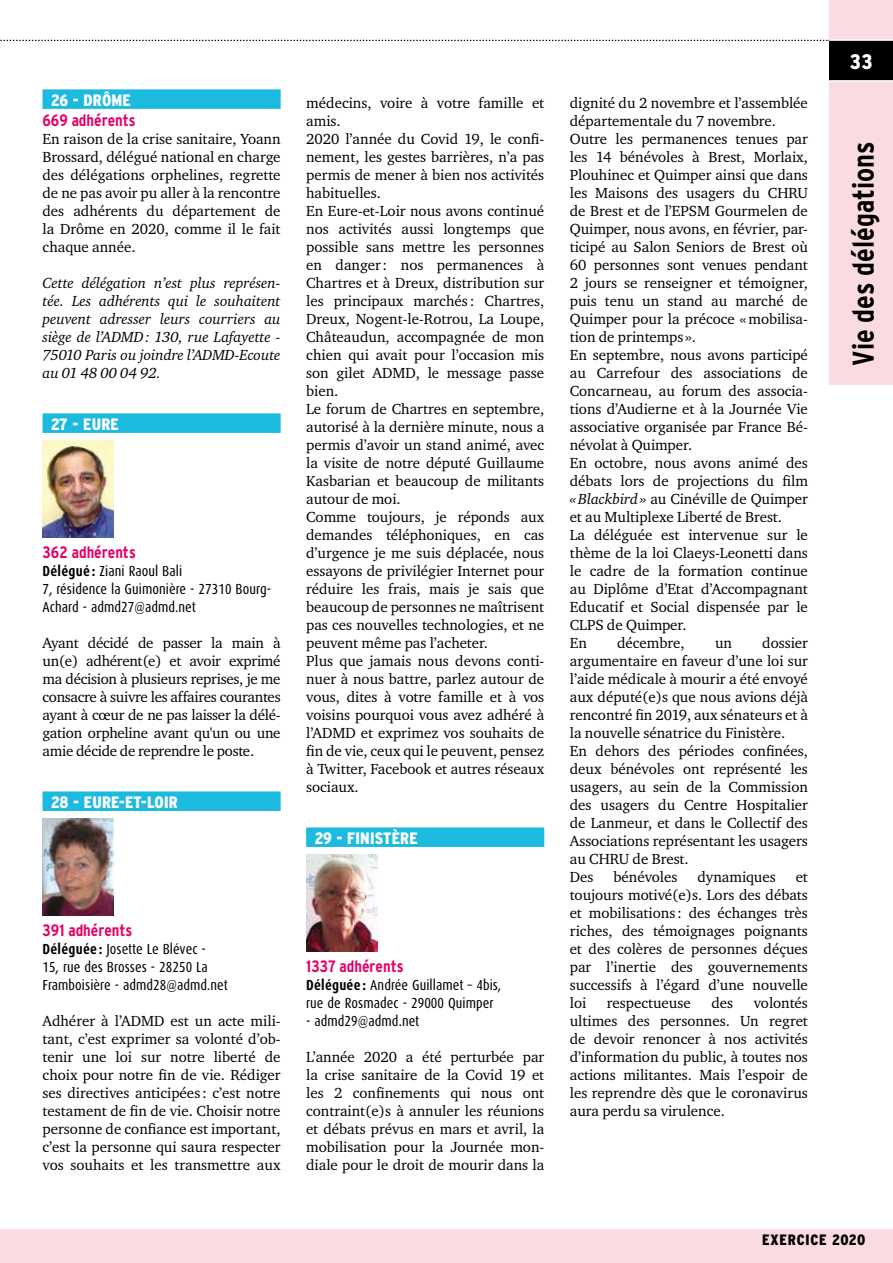
<style>
.page{position:relative;width:893px;height:1263px;background:#fff}
.page>*{position:absolute;margin:0;border:0;box-sizing:border-box;transform-origin:0 0}
.t1{font:700 condensed 30px "Interstate";color:#000}
.t2{font:900 condensed 21px "Interstate";color:#fff}
.t3{font:700 condensed 16.5px "Interstate";color:#e60064}
.t4{font:900 condensed 16.5px "Interstate";letter-spacing:.01em;color:#fff}
.t5{font:15px/18px "Charter ITC";color:#000;text-align:justify}
.t6{font:italic 15px/18px "Charter ITC";color:#000;text-align:justify}
.t7{font:900 condensed 15px "Interstate";letter-spacing:.05em;color:#000}
.t8{font:14.55px/18px "Dax Condensed";letter-spacing:.005em;color:#000}
.s1{font-weight:700}
.s2{font-style:italic}
</style>
<div class="page">
<div style="left:829px;top:0;width:64px;height:385px;background:#fbdbe2"></div>
<div style="left:0;top:1229px;width:893px;height:34px;background:#fbdbe2"></div>
<svg style="left:0;top:40px;width:829px;height:1px"></svg>
<div style="left:829px;top:40px;width:64px;height:41px;background:#000"></div>
<hr style="left:829px;top:80px;width:64px;height:2px;background:#fff">
<hr style="left:829px;top:39px;width:64px;height:2px;background:#fff">
<div style="left:43px;top:89px;width:238px;height:20px;background:#1dbadf"></div>
<div style="left:43px;top:413px;width:238px;height:20px;background:#1dbadf"></div>
<div style="left:43px;top:791px;width:238px;height:20px;background:#1dbadf"></div>
<img style="left:43px;top:440px;width:71px;height:97px">
<img style="left:43px;top:818px;width:71px;height:97px">
<div style="left:306px;top:827px;width:238px;height:20px;background:#1dbadf"></div>
<img style="left:306px;top:854px;width:71px;height:97px">
<p class="t4" style="left:51px;top:91px;width:81px">26 - DRÔME</p>
<p class="t3" style="left:43px;top:111px;width:95px">669 adhérents</p>
<p class="t5" style="left:43px;top:130px;width:240px">En raison de la crise sanitaire, Yoann Brossard, délégué national en charge des délégations orphelines, regrette de ne pas avoir pu aller à la rencontre des adhérents du département de la Drôme en 2020, comme il le fait chaque année.</p>
<p class="t6" style="left:43px;top:274px;width:240px">Cette délégation n’est plus représen&shy;tée. Les adhérents qui le souhaitent peuvent adresser leurs courriers au siège de l’ADMD: 130, rue Lafayette - 75010 Paris ou joindre l’ADMD-Ecoute au 01 48 00 04 92.</p>
<p class="t4" style="left:51px;top:415px;width:69px">27 - EURE</p>
<p class="t3" style="left:43px;top:543px;width:95px">362 adhérents</p>
<p class="t8" style="left:43px;top:562px;width:230px"><span class="s1">Délégué :</span> Ziani Raoul Bali<br>7, résidence la Guimonière - 27310 Bourg-<br>Achard - admd27@admd.net</p>
<p class="t5" style="left:43px;top:634px;width:240px">Ayant décidé de passer la main à un(e) adhérent(e) et avoir exprimé ma décision à plusieurs reprises, je me consacre à suivre les affaires courantes ayant à cœur de ne pas laisser la délé&shy;gation orpheline avant qu'un ou une amie décide de reprendre le poste.</p>
<p class="t4" style="left:51px;top:793px;width:128px">28 - EURE-ET-LOIR</p>
<p class="t5" style="left:306px;top:94px;width:240px;text-align:left">médecins, voire à votre famille et amis.<br>2020 l’année du Covid 19, le confi&shy;nement, les gestes barrières, n’a pas permis de mener à bien nos activités habituelles.<br>En Eure-et-Loir nous avons continué nos activités aussi longtemps que possible sans mettre les personnes en danger: nos permanences à<br>Chartres et à Dreux, distribution sur les principaux marchés : Chartres,<br>Dreux, Nogent-le-Rotrou, La Loupe,<br>Châteaudun, accompagnée de mon chien qui avait pour l’occasion mis son gilet ADMD, le message passe bien.<br>Le forum de Chartres en septembre, autorisé à la dernière minute, nous a permis d’avoir un stand animé, avec la visite de notre député Guillaume<br>Kasbarian et beaucoup de militants autour de moi.<br>Comme toujours, je réponds aux demandes téléphoniques, en cas d’urgence je me suis déplacée, nous essayons de privilégier Internet pour réduire les frais, mais je sais que beaucoup de personnes ne maîtrisent pas ces nouvelles technologies, et ne peuvent même pas l’acheter.<br>Plus que jamais nous devons conti&shy;nuer à nous battre, parlez autour de vous, dites à votre famille et à vos voisins pourquoi vous avez adhéré à l’ADMD et exprimez vos souhaits de fin de vie, ceux qui le peuvent, pensez à Twitter, Facebook et autres réseaux sociaux.</p>
<p class="t4" style="left:315px;top:829px;width:105px">29 - FINISTÈRE</p>
<p class="t3" style="left:43px;top:921px;width:91px">391 adhérents</p>
<p class="t8" style="left:43px;top:940px;width:187px"><span class="s1">Déléguée :</span> Josette Le Blévec -<br>15, rue des Brosses - 28250 La<br>Framboisière - admd28@admd.net</p>
<p class="t5" style="left:43px;top:1012px;width:240px">Adhérer à l’ADMD est un acte mili&shy;tant, c’est exprimer sa volonté d’ob&shy;tenir une loi sur notre liberté de choix pour notre fin de vie. Rédiger ses directives anticipées : c’est notre testament de fin de vie. Choisir notre personne de confiance est important, c’est la personne qui saura respecter vos souhaits et les transmettre aux</p>
<p class="t3" style="left:306px;top:957px;width:99px">1337 adhérents</p>
<p class="t8" style="left:306px;top:976px;width:197px"><span class="s1">Déléguée :</span> Andrée Guillamet – 4bis, rue de Rosmadec - 29000 Quimper</p>
<p class="t8" style="left:306px;top:1012px;width:115px">- admd29@admd.net</p>
<p class="t5" style="left:306px;top:1048px;width:240px">L’année 2020 a été perturbée par la crise sanitaire de la Covid 19 et les 2 confinements qui nous ont contraint(e)s à annuler les réunions et débats prévus en mars et avril, la mobilisation pour la Journée mon&shy;diale pour le droit de mourir dans la</p>
<p class="t5" style="left:570px;top:94px;width:240px;text-align:left">dignité du 2 novembre et l’assemblée départementale du 7 novembre.<br>Outre les permanences tenues par les 14 bénévoles à Brest, Morlaix,<br>Plouhinec et Quimper ainsi que dans les Maisons des usagers du CHRU de Brest et de l’EPSM Gourmelen de<br>Quimper, nous avons, en février, par&shy;ticipé au Salon Seniors de Brest où<br>60 personnes sont venues pendant<br>2 jours se renseigner et témoigner, puis tenu un stand au marché de<br>Quimper pour la précoce «mobilisa&shy;tion de printemps ».<br>En septembre, nous avons participé au Carrefour des associations de<br>Concarneau, au forum des associa&shy;tions d’Audierne et à la Journée Vie associative organisée par France Bé&shy;névolat à Quimper.<br>En octobre, nous avons animé des débats lors de projections du film <span class="s2">«Blackbird»</span> au Cinéville de Quimper et au Multiplexe Liberté de Brest.<br>La déléguée est intervenue sur le thème de la loi Claeys-Leonetti dans le cadre de la formation continue au Diplôme d’Etat d’Accompagnant<br>Educatif et Social dispensée par le<br>CLPS de Quimper.<br>En</p>
<p class="t5" style="left:570px;top:634px;width:240px;text-align:left;text-indent:192px">dossier argumentaire en faveur d’une loi sur l’aide médicale à mourir a été envoyé aux député(e)s que nous avions déjà rencontré fin 2019, aux sénateurs et à la nouvelle sénatrice du Finistère.<br>En dehors des périodes confinées, deux bénévoles ont représenté les usagers, au sein de la Commission des usagers du Centre Hospitalier de Lanmeur, et dans le Collectif des<br>Associations représentant les usagers au CHRU de Brest.<br>Des</p>
<p class="t5" style="left:617px;top:634px;width:69px">décembre,</p>
<p class="t5" style="left:715px;top:634px;width:19px">un</p>
<p class="t5" style="left:613px;top:868px;width:65px">bénévoles</p>
<p class="t5" style="left:697px;top:868px;width:80px">dynamiques</p>
<p class="t5" style="left:570px;top:868px;width:240px;text-indent:226px">et toujours motivé(e)s. Lors des débats et mobilisations : des échanges très riches, des témoignages poignants et des colères de personnes déçues par l’inertie des gouvernements successifs à l’égard d’une nouvelle loi</p>
<p class="t5" style="left:570px;top:994px;width:240px;text-indent:184px">volontés ultimes des personnes. Un regret de devoir renoncer à nos activités d’information du public, à toutes nos actions militantes. Mais l’espoir de les reprendre dès que le coronavirus aura perdu sa virulence.</p>
<p class="t5" style="left:607px;top:994px;width:85px">respectueuse</p>
<p class="t5" style="left:711px;top:994px;width:23px">des</p>
<h2 class="t2" style="left:850px;top:50px;width:24px">33</h2>
<h1 class="t1" style="left:846px;top:366px;width:226px;rotate:-90deg">Vie des délégations</h1>
<p class="t7" style="left:762px;top:1232px;width:105px">EXERCICE 2020</p>
</div>
